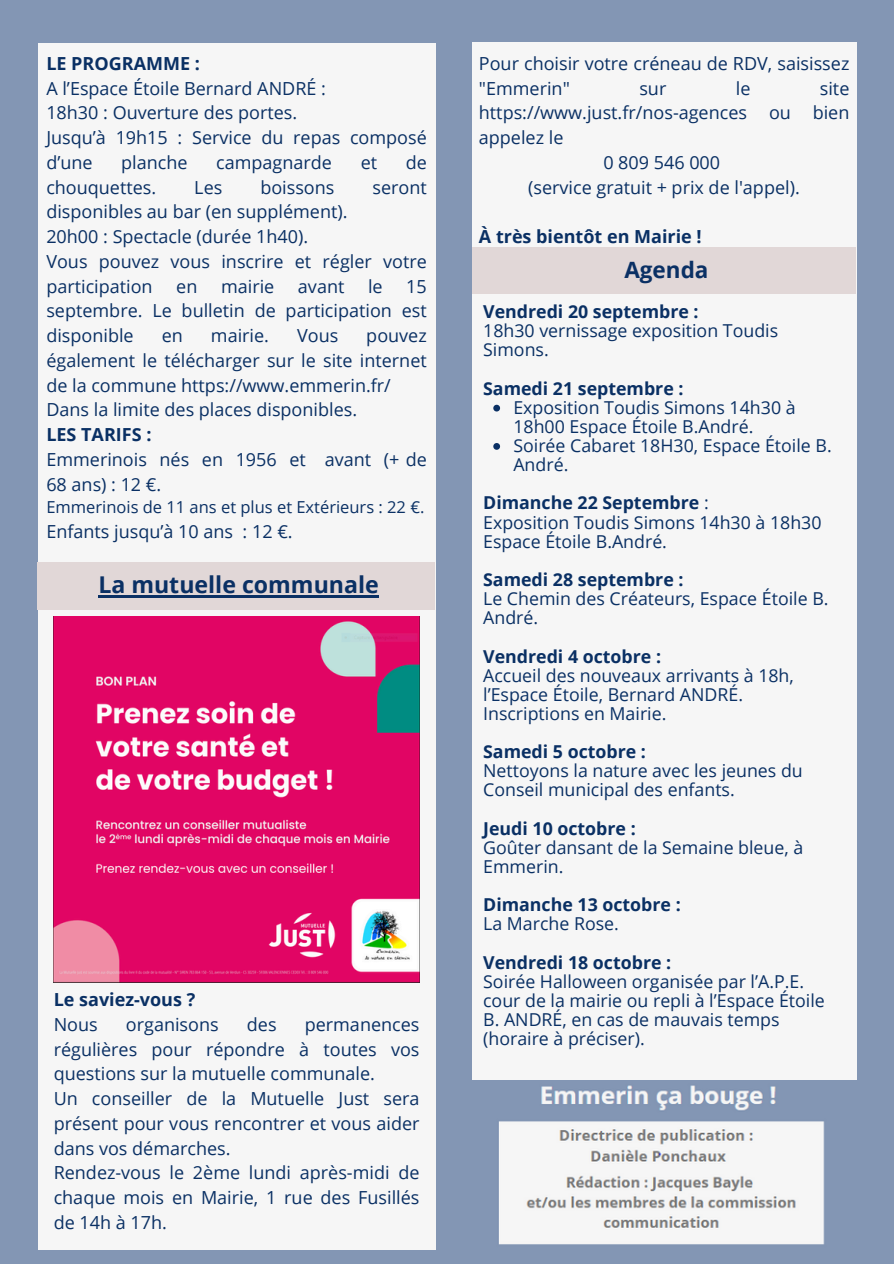
<style>
.page{position:relative;width:894px;height:1264px;background:#fff}
.page>*{position:absolute;margin:0;border:0;box-sizing:border-box;transform-origin:0 0}
.t1{font:700 23.1px "Open Sans";color:#0a3064}
.t2{font:700 22.5px "Open Sans";color:#0a3064}
.t3{font:18px/24.8px "Open Sans";color:#0a3064;text-align:justify}
.t4{font:700 18px "Open Sans";color:#0a3064}
.t5{font:17.7px/19.2px "Open Sans";color:#0a3064}
.t6{font:700 17.7px "Open Sans";color:#0a3064}
.t7{font:16.5px "Open Sans";color:#0a3064}
.s1{font-weight:400}
</style>
<div class="page">
<div style="left:0;top:0;width:893px;height:1263px;background:#8396b4"></div>
<div style="left:38px;top:43px;width:397px;height:1206px;background:#f6f6f6"></div>
<div style="left:472px;top:43px;width:384px;height:1037px;background:#f6f6f6"></div>
<img style="left:53px;top:616px;width:366px;height:366px">
<div style="left:38px;top:562px;width:397px;height:47px;background:#e1d7d7"></div>
<hr style="left:98px;top:595px;width:281px;height:3px;background:#0a3064">
<div style="left:472px;top:247px;width:384px;height:47px;background:#e1d7d7"></div>
<svg style="left:493px;top:405px;width:7px;height:6px"></svg>
<svg style="left:493px;top:443px;width:7px;height:7px"></svg>
<img style="left:498px;top:1085px;width:327px;height:160px">
<p class="t4" style="left:46px;top:51px;width:155px">LE PROGRAMME :</p>
<p class="t3" style="left:46px;top:75px;width:281px">A l’Espace Étoile Bernard ANDRÉ :</p>
<p class="t3" style="left:46px;top:100px;width:252px">18h30 : Ouverture des portes.</p>
<p class="t3" style="left:46px;top:125px;width:382px">Jusqu’à 19h15 : Service du repas composé d’une</p>
<p class="t3" style="left:121px;top:149px;width:68px">planche</p>
<p class="t3" style="left:216px;top:149px;width:117px">campagnarde</p>
<p class="t3" style="left:360px;top:149px;width:18px">et</p>
<p class="t3" style="left:405px;top:149px;width:23px">de</p>
<p class="t3" style="left:46px;top:174px;width:111px">chouquettes.</p>
<p class="t3" style="left:194px;top:174px;width:30px">Les</p>
<p class="t3" style="left:260px;top:174px;width:76px">boissons</p>
<p class="t3" style="left:372px;top:174px;width:56px">seront</p>
<p class="t3" style="left:46px;top:199px;width:302px">disponibles au bar (en supplément).</p>
<p class="t3" style="left:46px;top:224px;width:263px">20h00 : Spectacle (durée 1h40).</p>
<p class="t3" style="left:46px;top:248px;width:382px">Vous pouvez vous inscrire et régler votre participation</p>
<p class="t3" style="left:176px;top:273px;width:23px">en</p>
<p class="t3" style="left:221px;top:273px;width:55px">mairie</p>
<p class="t3" style="left:298px;top:273px;width:48px">avant</p>
<p class="t3" style="left:368px;top:273px;width:16px">le</p>
<p class="t3" style="left:46px;top:273px;width:382px;text-indent:360px">15 septembre. Le bulletin de participation est disponible</p>
<p class="t3" style="left:162px;top:323px;width:23px">en</p>
<p class="t3" style="left:211px;top:323px;width:60px">mairie.</p>
<p class="t3" style="left:297px;top:323px;width:43px">Vous</p>
<p class="t3" style="left:46px;top:323px;width:382px;text-indent:320px">pouvez également le télécharger sur le site internet de la commune https://www.emmerin.fr/</p>
<p class="t3" style="left:46px;top:397px;width:312px">Dans la limite des places disponibles.</p>
<p class="t4" style="left:46px;top:422px;width:107px">LES TARIFS :</p>
<p class="t3" style="left:46px;top:446px;width:382px">Emmerinois nés en 1956 et avant (+ de<br>68 ans) : 12 €.</p>
<p class="t7" style="left:46px;top:495px;width:379px">Emmerinois de 11 ans et plus et Extérieurs : 22 €.</p>
<p class="t3" style="left:46px;top:518px;width:248px">Enfants jusqu’à 10 ans : 12 €.</p>
<h2 class="t1" style="left:98px;top:568px;width:282px">La mutuelle communale</h2>
<h1 class="t4" style="left:54px;top:986px;width:143px">Le saviez-vous ?</h1>
<p class="t3" style="left:54px;top:1011px;width:46px">Nous</p>
<p class="t3" style="left:126px;top:1011px;width:94px">organisons</p>
<p class="t3" style="left:247px;top:1011px;width:31px">des</p>
<p class="t3" style="left:54px;top:1011px;width:367px;text-indent:251px">permanences régulières pour répondre à toutes vos questions sur la mutuelle communale.</p>
<p class="t3" style="left:54px;top:1085px;width:367px">Un conseiller de la Mutuelle Just sera présent pour vous rencontrer et vous aider dans vos démarches.</p>
<p class="t3" style="left:54px;top:1159px;width:367px">Rendez-vous le 2ème lundi après-midi de chaque mois en Mairie, 1 rue des Fusillés de 14h à 17h.</p>
<p class="t3" style="left:479px;top:50px;width:372px">Pour choisir votre créneau de RDV, saisissez "Emmerin"</p>
<p class="t3" style="left:639px;top:75px;width:28px">sur</p>
<p class="t3" style="left:735px;top:75px;width:16px">le</p>
<p class="t3" style="left:479px;top:75px;width:372px;text-indent:341px">site https://www.just.fr/nos-agences ou bien appelez le</p>
<p class="t3" style="left:603px;top:149px;width:118px">0 809 546 000</p>
<p class="t3" style="left:528px;top:174px;width:273px">(service gratuit + prix de l'appel).</p>
<p class="t4" style="left:479px;top:224px;width:224px">À très bientôt en Mairie !</p>
<h1 class="t2" style="left:624px;top:254px;width:86px">Agenda</h1>
<p class="t6" style="left:483px;top:299px;width:217px">Vendredi 20 septembre :</p>
<p class="t5" style="left:483px;top:321px;width:296px">18h30 vernissage exposition Toudis<br>Simons.</p>
<h2 class="t6" style="left:483px;top:376px;width:202px">Samedi 21 septembre :</h2>
<p class="t5" style="left:513px;top:397px;width:284px">Exposition Toudis Simons 14h30 à<br>18h00 Espace Étoile B.André.</p>
<p class="t5" style="left:513px;top:435px;width:320px">Soirée Cabaret 18H30, Espace Étoile B.<br>André.</p>
<p class="t6" style="left:483px;top:490px;width:227px">Dimanche 22 Septembre <span class="s1">:</span></p>
<p class="t5" style="left:483px;top:512px;width:340px">Exposition Toudis Simons 14h30 à 18h30<br>Espace Étoile B.André.</p>
<p class="t6" style="left:483px;top:567px;width:202px">Samedi 28 septembre :</p>
<p class="t5" style="left:483px;top:588px;width:347px">Le Chemin des Créateurs, Espace Étoile B.<br>André.</p>
<p class="t6" style="left:483px;top:643px;width:179px">Vendredi 4 octobre :</p>
<p class="t5" style="left:483px;top:665px;width:312px">Accueil des nouveaux arrivants à 18h, l’Espace Étoile, Bernard ANDRÉ.<br>Inscriptions en Mairie.</p>
<p class="t6" style="left:483px;top:739px;width:164px">Samedi 5 octobre :</p>
<p class="t5" style="left:483px;top:760px;width:321px">Nettoyons la nature avec les jeunes du<br>Conseil municipal des enfants.</p>
<p class="t6" style="left:483px;top:815px;width:154px">Jeudi 10 octobre :</p>
<p class="t5" style="left:483px;top:837px;width:321px">Goûter dansant de la Semaine bleue, à<br>Emmerin.</p>
<p class="t6" style="left:483px;top:892px;width:199px">Dimanche 13 octobre :</p>
<p class="t5" style="left:483px;top:913px;width:137px">La Marche Rose.</p>
<p class="t6" style="left:483px;top:949px;width:189px">Vendredi 18 octobre :</p>
<p class="t5" style="left:483px;top:971px;width:343px">Soirée Halloween organisée par l’A.P.E. cour de la mairie ou repli à l’Espace Étoile B. ANDRÉ, en cas de mauvais temps (horaire à préciser).</p>
</div>
